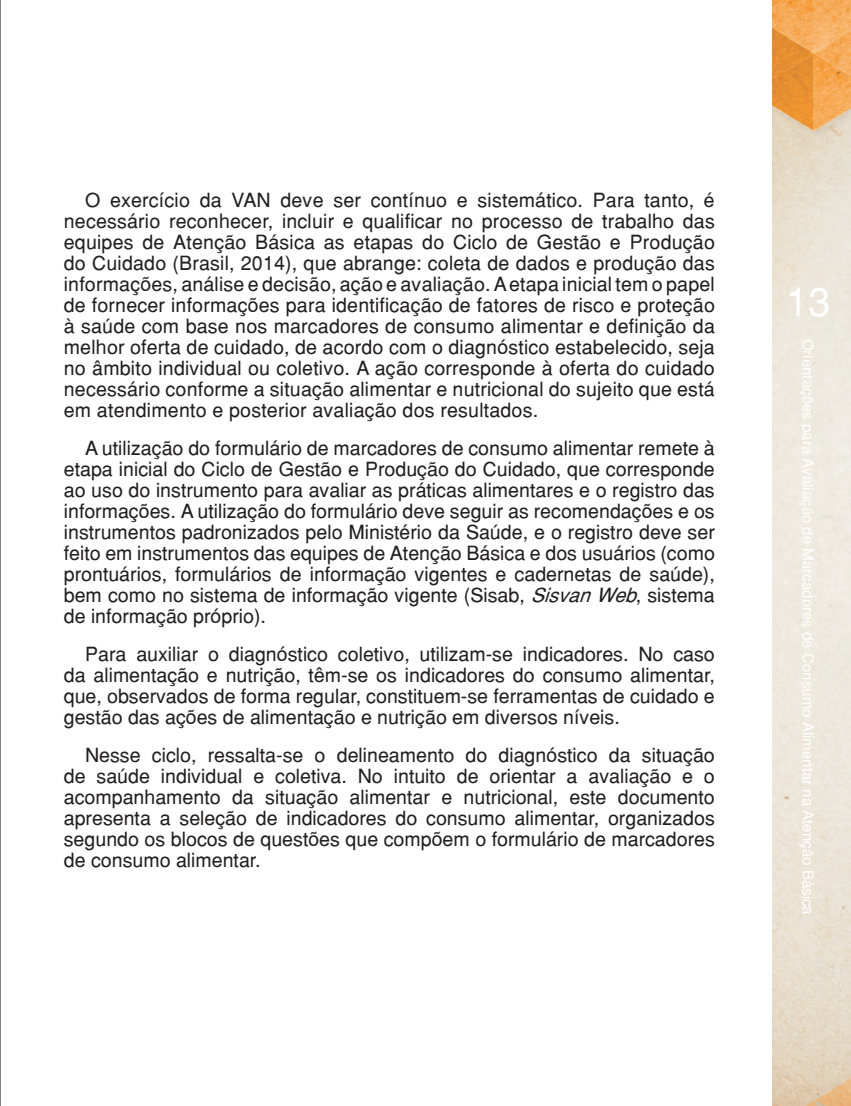
<style>
.page{position:relative;width:851px;height:1106px;background:#fff}
.page>*{position:absolute;margin:0;border:0;box-sizing:border-box;transform-origin:0 0}
.t1{font:39.75px "Helvetica";color:#fff}
.t2{font:19.5px/21px "Helvetica";color:#231f20;text-align:justify}
.t3{font:15px "Helvetica";color:#fff}
.s1{font-style:italic}
</style>
<div class="page">
<img style="left:772px;top:0;width:78px;height:1106px">
<hr style="left:0;top:0;width:1px;height:1106px;background:#040503">
<p class="t2" style="left:64px;top:189px;width:652px;text-indent:21px">O exercício da VAN deve ser contínuo e sistemático. Para tanto, é necessário reconhecer, incluir e qualificar no processo de trabalho das equipes de Atenção Básica as etapas do Ciclo de Gestão e Produção do Cuidado (Brasil, 2014), que abrange: coleta de dados e produção das informações, análise e decisão, ação e avaliação. A etapa inicial tem o papel de fornecer informações para identificação de fatores de risco e proteção à saúde com base nos marcadores de consumo alimentar e definição da melhor oferta de cuidado, de acordo com o diagnóstico estabelecido, seja no âmbito individual ou coletivo. A ação corresponde à oferta do cuidado necessário conforme a situação alimentar e nutricional do sujeito que está em atendimento e posterior avaliação dos resultados.</p>
<p class="t2" style="left:64px;top:437px;width:652px;text-indent:21px">A utilização do formulário de marcadores de consumo alimentar remete à etapa inicial do Ciclo de Gestão e Produção do Cuidado, que corresponde ao uso do instrumento para avaliar as práticas alimentares e o registro das informações. A utilização do formulário deve seguir as recomendações e os instrumentos padronizados pelo Ministério da Saúde, e o registro deve ser feito em instrumentos das equipes de Atenção Básica e dos usuários (como prontuários, formulários de informação vigentes e cadernetas de saúde), bem como no sistema de informação vigente (Sisab, <span class="s1">SisvanWeb</span>, sistema de informação próprio).</p>
<p class="t2" style="left:64px;top:643px;width:652px;text-indent:21px">Para auxiliar o diagnóstico coletivo, utilizam-se indicadores. No caso da alimentação e nutrição, têm-se os indicadores do consumo alimentar, que, observados de forma regular, constituem-se ferramentas de cuidado e gestão das ações de alimentação e nutrição em diversos níveis.</p>
<p class="t2" style="left:64px;top:744px;width:652px;text-indent:21px">Nesse ciclo, ressalta-se o delineamento do diagnóstico da situação de saúde individual e coletiva. No intuito de orientar a avaliação e o acompanhamento da situação alimentar e nutricional, este documento apresenta a seleção de indicadores do consumo alimentar, organizados segundo os blocos de questões que compõem o formulário de marcadores de consumo alimentar.</p>
<h1 class="t1" style="left:786px;top:278px;width:46px">13</h1>
<p class="t3" style="left:817px;top:339px;width:577px;rotate:90deg">Orientações para Avaliação de Marcadores de Consumo Alimentar na Atenção Básica</p>
</div>
